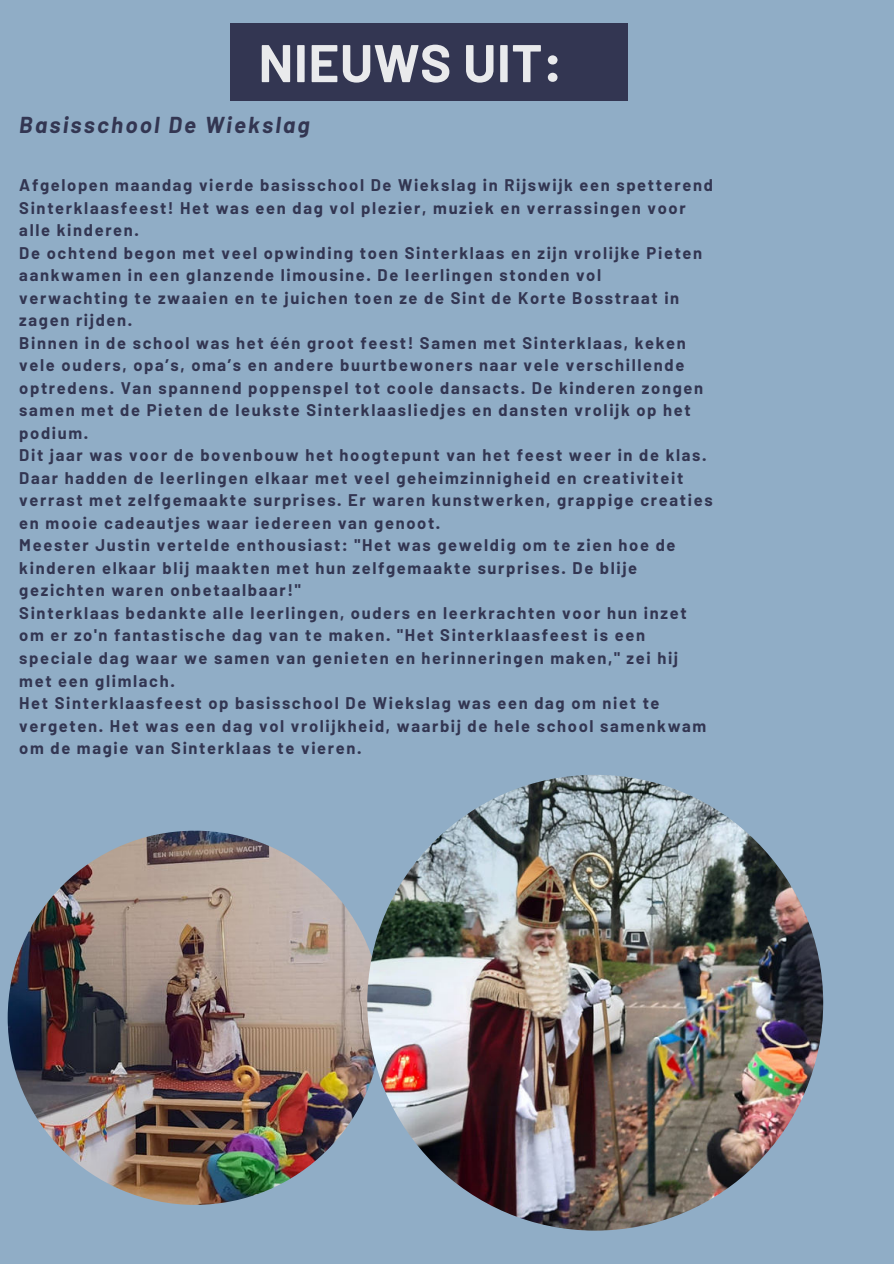
<style>
.page{position:relative;width:894px;height:1264px;background:#fff}
.page>*{position:absolute;margin:0;border:0;box-sizing:border-box;transform-origin:0 0}
.t1{font:700 52.95px "Barlow";letter-spacing:.01em;color:#e9eaec}
.t2{font:italic 700 22.5px "Barlow";letter-spacing:.1em;color:#333652}
.t3{font:700 16.5px/22.5px "Barlow";letter-spacing:.1em;color:#333652}
</style>
<div class="page">
<div style="left:0;top:0;width:893px;height:1263px;background:#90adc6"></div>
<div style="left:230px;top:24px;width:397px;height:76px;background:#333652"></div>
<img style="left:8px;top:830px;width:374px;height:374px;border-radius:50%">
<img style="left:367px;top:774px;width:456px;height:456px;border-radius:50%">
<h1 class="t1" style="left:258px;top:30px;width:305px">NIEUWS UIT:</h1>
<h2 class="t2" style="left:19px;top:111px;width:292px">Basisschool De Wiekslag</h2>
<p class="t3" style="left:19px;top:174px;width:695px">Afgelopen maandag vierde basisschool De Wiekslag in Rijswijk een spetterend Sinterklaasfeest! Het was een dag vol plezier, muziek en verrassingen voor alle kinderen.<br>De ochtend begon met veel opwinding toen Sinterklaas en zijn vrolijke Pieten aankwamen in een glanzende limousine. De leerlingen stonden vol verwachting te zwaaien en te juichen toen ze de Sint de Korte Bosstraat in zagen rijden.<br>Binnen in de school was het één groot feest! Samen met Sinterklaas, keken vele ouders, opa’s, oma’s en andere buurtbewoners naar vele verschillende optredens. Van spannend poppenspel tot coole dansacts. De kinderen zongen samen met de Pieten de leukste Sinterklaasliedjes en dansten vrolijk op het podium.<br>Dit jaar was voor de bovenbouw het hoogtepunt van het feest weer in de klas.<br>Daar hadden de leerlingen elkaar met veel geheimzinnigheid en creativiteit verrast met zelfgemaakte surprises. Er waren kunstwerken, grappige creaties en mooie cadeautjes waar iedereen van genoot.<br>Meester Justin vertelde enthousiast: "Het was geweldig om te zien hoe de kinderen elkaar blij maakten met hun zelfgemaakte surprises. De blije gezichten waren onbetaalbaar!"<br>Sinterklaas bedankte alle leerlingen, ouders en leerkrachten voor hun inzet om er zo'n fantastische dag van te maken. "Het Sinterklaasfeest is een speciale dag waar we samen van genieten en herinneringen maken," zei hij met een glimlach.<br>Het Sinterklaasfeest op basisschool De Wiekslag was een dag om niet te vergeten. Het was een dag vol vrolijkheid, waarbij de hele school samenkwam om de magie van Sinterklaas te vieren.</p>
</div>
